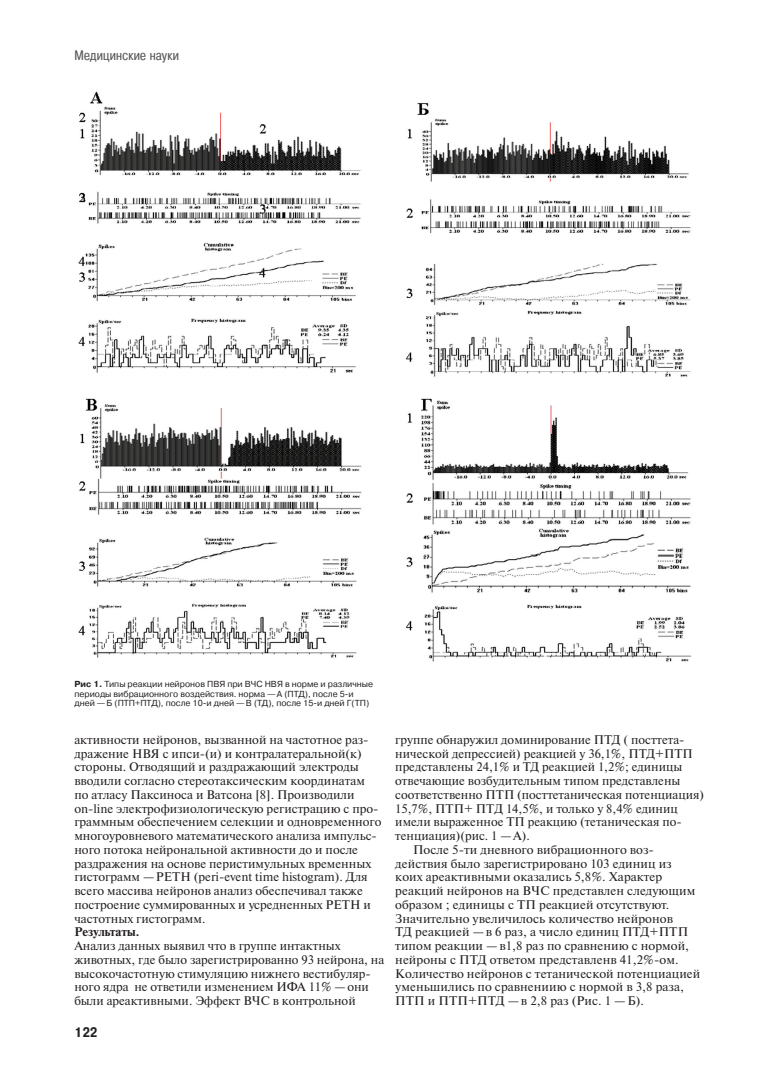
<style>
.page{position:relative;width:780px;height:1088px;background:#fff}
.page>*{position:absolute;margin:0;border:0;box-sizing:border-box;transform-origin:0 0}
.t1{font:13.75px "Pragmatica Cond C";letter-spacing:.02em;color:#57585a}
.t2{font:700 13.75px "Pragmatica Cond C";color:#231f20}
.t3{font:12.5px/13.8px "Newton C";color:#231f20}
.t4{font:700 12.5px "Newton C";color:#231f20}
.t5{font:8.75px/9.6px "Pragmatica C";color:#231f20}
.s1{font-weight:700}
</style>
<div class="page">
<img style="left:78px;top:91px;width:613px;height:571px">
<p class="t1" style="left:74px;top:47px;width:106px">Медицинские науки</p>
<p class="t5" style="left:74px;top:680px;width:300px"><span class="s1">Рис 1.</span> Типы реакции нейронов ПВЯ при ВЧС НВЯ в норме и различные периоды вибрационного воздействия. норма — А (ПТД), после 5-и дней — Б (ПТП+ПТД), после 10-и дней — В (ТД), после 15-и дней Г(ТП)</p>
<p class="t3" style="left:74px;top:733px;width:308px">активности нейронов, вызванной на частотное раз&shy;дражение НВЯ с ипси-(и) и контралатеральной(к) стороны. Отводящий и раздражающий электроды вводили согласно стереотаксическим координатам по атласу Паксиноса и Ватсона [8]. Производили on-line электрофизиологическую регистрацию с про&shy;граммным обеспечением селекции и одновременного многоуровневого математического анализа импульс&shy;ного потока нейрональной активности до и после раздражения на основе перистимульных временных гистограмм — PETH (peri-event time histogram). Для всего массива нейронов анализ обеспечивал также построение суммированных и усредненных РЕТН и частотных гистограмм.</p>
<p class="t4" style="left:74px;top:925px;width:67px">Результаты.</p>
<p class="t3" style="left:74px;top:940px;width:311px">Анализ данных выявил что в группе интактных животных, где было зарегистрированно 93 нейрона, на высокочастотную стимуляцию нижнего вестибуляр&shy;ного ядра не ответили изменением ИФА 11% — они были ареактивными. Эффект ВЧС в контрольной</p>
<p class="t2" style="left:74px;top:1024px;width:24px">122</p>
<p class="t3" style="left:395px;top:733px;width:291px">группе обнаружил доминирование ПТД ( посттета-</p>
<p class="t3" style="left:395px;top:747px;width:299px">нической депрессией) реакцией у 36,1%, ПТД+ПTП</p>
<p class="t3" style="left:395px;top:761px;width:288px">представлены 24,1% и ТД реакцией 1,2%; единицы</p>
<p class="t3" style="left:395px;top:775px;width:287px">отвечающие возбудительным типом представлены</p>
<p class="t3" style="left:395px;top:788px;width:310px">соответственно ПТП (посттетаническая потенциация)</p>
<p class="t3" style="left:395px;top:802px;width:284px">15,7%, ПТП+ ПTД 14,5%, и только у 8,4% единиц</p>
<p class="t3" style="left:395px;top:816px;width:288px">имели выраженное ТП реакцию (тетаническая по-</p>
<p class="t3" style="left:395px;top:830px;width:136px">тенциация)(рис. 1 — А).</p>
<p class="t3" style="left:413px;top:843px;width:242px">После 5-ти дневного вибрационного воз-</p>
<p class="t3" style="left:395px;top:857px;width:278px">действия было зарегистрировано 103 единиц из</p>
<p class="t3" style="left:395px;top:871px;width:268px">коих ареактивными оказались 5,8%. Характер</p>
<p class="t3" style="left:395px;top:885px;width:301px">реакций нейронов на ВЧС представлен следующим</p>
<p class="t3" style="left:395px;top:898px;width:275px">образом ; единицы с ТП реакцией отсутствуют.</p>
<p class="t3" style="left:395px;top:912px;width:279px">Значительно увеличилось количество нейронов</p>
<p class="t3" style="left:395px;top:926px;width:294px">ТД реакцией — в 6 раз, а число единиц ПТД+ПTП</p>
<p class="t3" style="left:395px;top:940px;width:295px">типом реакции — в1,8 раз по сравнению с нормой,</p>
<p class="t3" style="left:395px;top:953px;width:285px">нейроны с ПТД ответом представленв 41,2%-ом.</p>
<p class="t3" style="left:395px;top:967px;width:306px">Количество нейронов с тетанической потенциацией</p>
<p class="t3" style="left:395px;top:981px;width:290px">уменьшились по сравнениию с нормой в 3,8 раза,</p>
<p class="t3" style="left:395px;top:995px;width:250px">ПТП и ПТП+ПТД — в 2,8 раз (Рис. 1 — Б).</p>
</div>
